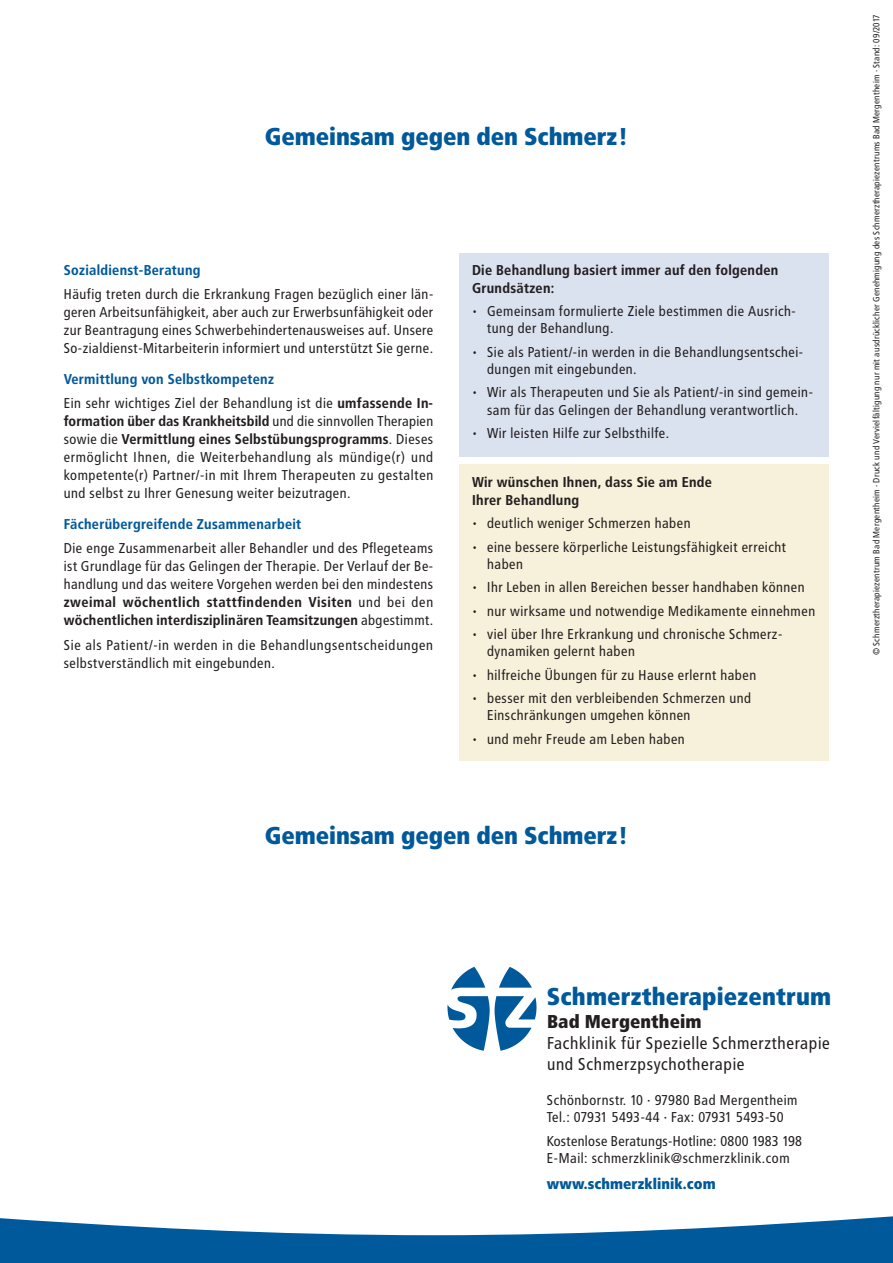
<style>
.page{position:relative;width:893px;height:1263px;background:#fff}
.page>*{position:absolute;margin:0;border:0;box-sizing:border-box;transform-origin:0 0}
.t1{font:900 24.3px "Transit";letter-spacing:-.01em;color:#00599a}
.t2{font:900 18.6px "Transit";color:#231f20}
.t3{font:17.1px/20.5px "Transit";letter-spacing:.005em;color:#231f20}
.t4{font:900 15px "Transit";color:#00599a}
.t5{font:14.25px/18px "Transit";color:#231f20}
.t6{font:700 14.25px/18px "Transit";color:#231f20}
.t7{font:700 14.25px "Transit";color:#00599a}
.t8{font:9px "Transit";letter-spacing:-.01em;color:#231f20}
.s1{font-weight:700;color:#00599a}
.s2{font-weight:700}
</style>
<div class="page">
<div style="left:459px;top:253px;width:369px;height:203px;background:#dae1ef"></div>
<div style="left:459px;top:464px;width:369px;height:297px;background:#f7f0da"></div>
<svg style="left:0;top:1216px;width:893px;height:47px"></svg>
<img style="left:447px;top:966px;width:89px;height:85px">
<h1 class="t1" style="left:265px;top:125px;width:365px">Gemeinsam gegen den Schmerz!</h1>
<p class="t7" style="left:64px;top:264px;width:139px">Sozialdienst-Beratung</p>
<p class="t5" style="left:64px;top:286px;width:371px;text-align:justify">Häufig treten durch die Erkrankung Fragen bezüglich einer län&shy;geren Arbeitsunfähigkeit, aber auch zur Erwerbsunfähigkeit oder zur Beantragung eines Schwerbehindertenausweises auf. Unsere So-zialdienst-Mitarbeiterin informiert und unterstützt Sie gerne.</p>
<p class="t5" style="left:64px;top:368px;width:371px;line-height:24.5px"><span class="s1">Vermittlung von Selbstkompetenz<br></span>Ein sehr wichtiges Ziel der Behandlung ist die <span class="s2">umfassende In-</span></p>
<p class="t5" style="left:64px;top:413px;width:371px;text-align:justify"><span class="s2">formation über das Krankheitsbild</span> und die sinnvollen Therapien sowie die <span class="s2">Vermittlung eines Selbstübungsprogramms</span>. Dieses ermöglicht Ihnen, die Weiterbehandlung als mündige(r) und kom petente(r) Partner/-in mit Ihrem Therapeuten zu gestalten und selbst zu Ihrer Genesung weiter beizutragen.</p>
<p class="t7" style="left:64px;top:518px;width:239px">Fächerübergreifende Zusammenarbeit</p>
<p class="t5" style="left:64px;top:541px;width:371px;text-align:justify">Die enge Zusammenarbeit aller Behandler und des Pflegeteams ist Grundlage für das Gelingen der Therapie. Der Verlauf der Be&shy;handlung und das weitere Vorgehen werden bei den mindestens <span class="s2">zweimal wöchentlich stattfindenden Visiten</span> und bei den <span class="s2">wöchentlichen interdisziplinären Teamsitzungen</span> abgestimmt.</p>
<p class="t5" style="left:64px;top:637px;width:371px">Sie als Patient/-in werden in die Behandlungsentscheidungen selbstverständlich mit eingebunden.</p>
<p class="t6" style="left:472px;top:262px;width:308px">Die Behandlung basiert immer auf den folgenden<br>Grundsätzen:</p>
<p class="t5" style="left:487px;top:304px;width:311px;line-height:17.1px;text-indent:-15px">• Gemeinsam formulierte Ziele bestimmen die Ausrich&shy;tung der Behandlung.</p>
<p class="t5" style="left:487px;top:344px;width:318px;line-height:17.1px;text-indent:-15px">• Sie als Patient/-in werden in die Behandlungsentschei&shy;dungen mit eingebunden.</p>
<p class="t5" style="left:472px;top:385px;width:343px;line-height:17.1px;text-align:center">• Wir als Therapeuten und Sie als Patient/-in sind gemein&shy;sam für das Gelingen der Behandlung verantwortlich.</p>
<p class="t5" style="left:472px;top:425px;width:199px">• Wir leisten Hilfe zur Selbsthilfe.</p>
<p class="t6" style="left:472px;top:474px;width:242px">Wir wünschen Ihnen, dass Sie am Ende<br>Ihrer Behandlung</p>
<p class="t5" style="left:472px;top:515px;width:221px">• deutlich weniger Schmerzen haben</p>
<p class="t5" style="left:487px;top:539px;width:301px;line-height:17.1px;text-indent:-15px">• eine bessere körperliche Leistungsfähigkeit erreicht haben</p>
<p class="t5" style="left:472px;top:579px;width:335px">• Ihr Leben in allen Bereichen besser handhaben können</p>
<p class="t5" style="left:472px;top:603px;width:345px">• nur wirksame und notwendige Medikamente einnehmen</p>
<p class="t5" style="left:487px;top:627px;width:297px;line-height:17.1px;text-indent:-15px">• viel über Ihre Erkrankung und chronische Schmerz&shy;dynamiken gelernt haben</p>
<p class="t5" style="left:472px;top:667px;width:286px">• hilfreiche Übungen für zu Hause erlernt haben</p>
<p class="t5" style="left:487px;top:691px;width:266px;line-height:17.1px;text-indent:-15px">• besser mit den verbleibenden Schmerzen und<br>Einschränkungen umgehen können</p>
<p class="t5" style="left:472px;top:731px;width:215px">• und mehr Freude am Leben haben</p>
<h1 class="t1" style="left:265px;top:824px;width:365px">Gemeinsam gegen den Schmerz!</h1>
<p class="t8" style="left:873px;top:655px;width:643px;rotate:-90deg">© Schmerztherapiezentrum Bad Mergentheim · Druck und Vervielfältigung nur mit ausdrücklicher Genehmigung des Schmerztherapiezentrums Bad Mergentheim · Stand: 09/2017</p>
<h1 class="t1" style="left:547px;top:985px;width:286px">Schmerztherapiezentrum</h1>
<h2 class="t2" style="left:547px;top:1012px;width:156px">Bad Mergentheim</h2>
<p class="t3" style="left:547px;top:1035px;width:285px">Fachklinik für Spezielle Schmerztherapie und Schmerzpsychotherapie</p>
<p class="t5" style="left:547px;top:1093px;width:253px;line-height:17.1px">Schönbornstr. 10 · 97980 Bad Mergentheim<br>Tel.: 07931 5493-44 · Fax: 07931 5493-50</p>
<p class="t5" style="left:547px;top:1133px;width:257px;line-height:17.1px">Kostenlose Beratungs-Hotline: 0800 1983 198<br>E-Mail: schmerzklinik@schmerzklinik.com</p>
<p class="t4" style="left:547px;top:1176px;width:170px">www.schmerzklinik.com</p>
</div>
